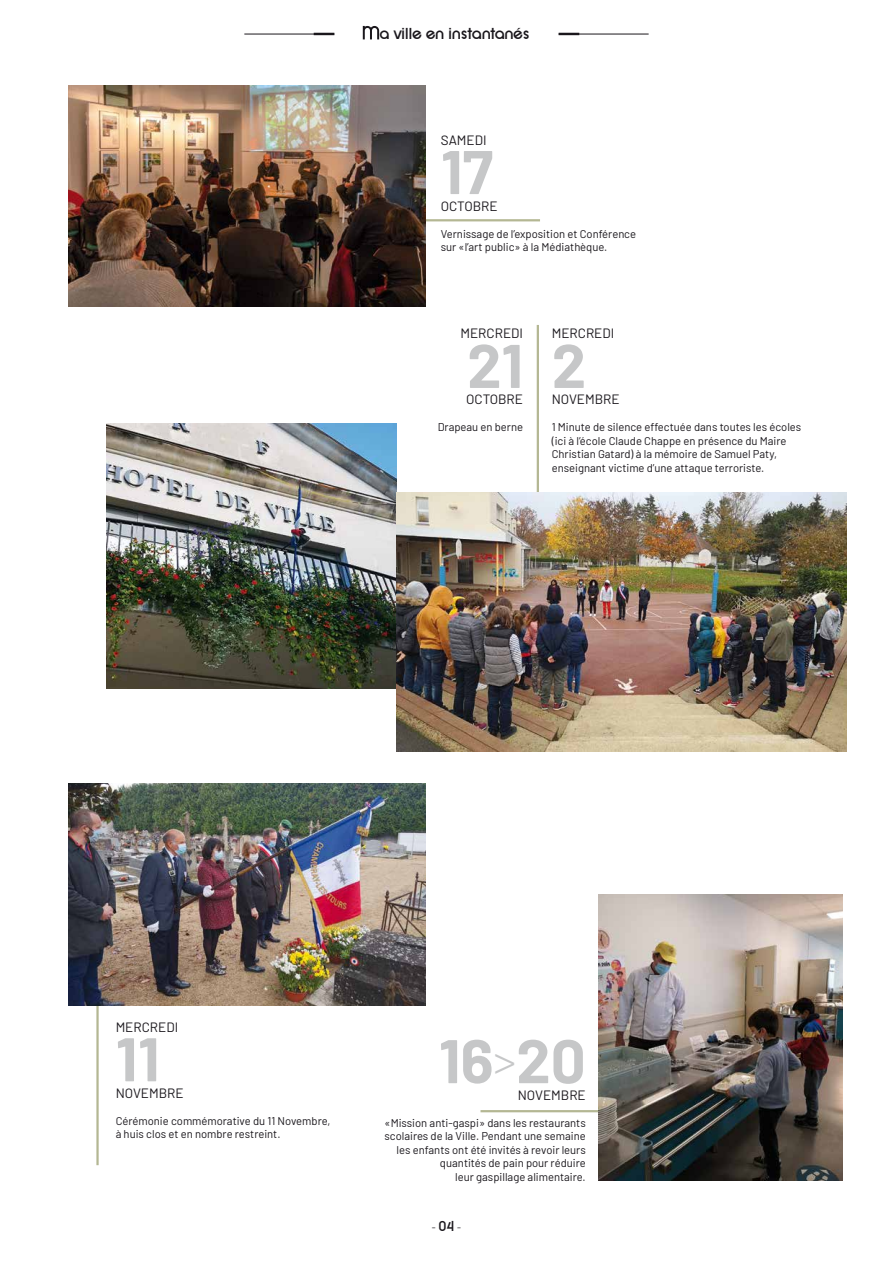
<style>
.page{position:relative;width:893px;height:1263px;background:#fff}
.page>*{position:absolute;margin:0;border:0;box-sizing:border-box;transform-origin:0 0}
.t1{font:700 61.5px "Barlow";color:#c6c7c8}
.t2{font:700 16.5px "SF New Republic";letter-spacing:-.03em;color:#1a171c}
.t3{font:13.5px "Barlow";color:#1a171c}
.t4{font:11.25px/13.5px "Barlow";color:#1a171c}
.t5{font:10.05px "Barlow";color:#1a171c}
.s1{font-weight:300;font-size:45px}
.s2{font-family:"SF New Republic";font-weight:700;font-size:15px}
</style>
<div class="page">
<hr style="left:96px;top:924px;width:3px;height:241px;background:#b4b793">
<hr style="left:537px;top:325px;width:2px;height:196px;background:#b4b793">
<hr style="left:391px;top:219px;width:149px;height:2px;background:#b4b793">
<hr style="left:480px;top:1110px;width:149px;height:2px;background:#b4b793">
<img style="left:106px;top:423px;width:290px;height:265px">
<img style="left:598px;top:894px;width:245px;height:287px">
<img style="left:396px;top:492px;width:450px;height:259px">
<img style="left:69px;top:783px;width:356px;height:222px">
<img style="left:69px;top:85px;width:356px;height:222px">
<hr style="left:244px;top:34px;width:90px;height:1px;background:#1a171c">
<svg style="left:363px;top:26px;width:16px;height:13px"></svg>
<hr style="left:314px;top:33px;width:20px;height:2px;background:#1a171c">
<hr style="left:559px;top:34px;width:90px;height:1px;background:#1a171c">
<hr style="left:559px;top:33px;width:20px;height:2px;background:#1a171c">
<h2 class="t2" style="left:380px;top:25px;width:152px">a ville en instantanés</h2>
<p class="t3" style="left:441px;top:130px;width:47px">SAMEDI</p>
<h1 class="t1" style="left:441px;top:126px;width:54px">17</h1>
<p class="t3" style="left:441px;top:196px;width:58px">OCTOBRE</p>
<p class="t4" style="left:441px;top:226px;width:197px">Vernissage de l’exposition et Conférence sur «l’art public» à la Médiathèque.</p>
<p class="t3" style="left:460px;top:324px;width:64px">MERCREDI</p>
<h1 class="t1" style="left:467px;top:320px;width:57px">21</h1>
<p class="t3" style="left:466px;top:390px;width:58px">OCTOBRE</p>
<p class="t4" style="left:438px;top:420px;width:87px">Drapeau en berne</p>
<p class="t3" style="left:552px;top:324px;width:64px">MERCREDI</p>
<h1 class="t1" style="left:552px;top:320px;width:36px">2</h1>
<p class="t3" style="left:552px;top:390px;width:69px">NOVEMBRE</p>
<p class="t4" style="left:552px;top:420px;width:251px">1 Minute de silence effectuée dans toutes les écoles (ici à l’école Claude Chappe en présence du Maire Christian Gatard) à la mémoire de Samuel Paty, enseignant victime d’une attaque terroriste.</p>
<p class="t3" style="left:116px;top:1017px;width:64px">MERCREDI</p>
<h1 class="t1" style="left:116px;top:1014px;width:45px">11</h1>
<p class="t3" style="left:116px;top:1083px;width:69px">NOVEMBRE</p>
<p class="t4" style="left:116px;top:1113px;width:216px">Cérémonie commémorative du 11 Novembre, à huis clos et en nombre restreint.</p>
<h1 class="t1" style="left:439px;top:1015px;width:148px">16<span class="s1">&gt;</span>20</h1>
<p class="t3" style="left:518px;top:1085px;width:69px">NOVEMBRE</p>
<p class="t4" style="left:384px;top:1115px;width:203px;text-align:right">«Mission anti-gaspi» dans les restaurants scolaires de la Ville. Pendant une semaine les enfants ont été invités à revoir leurs quantités de pain pour réduire<br>leur gaspillage alimentaire.</p>
<p class="t5" style="left:432px;top:1220px;width:31px">- <span class="s2">04</span> -</p>
</div>
